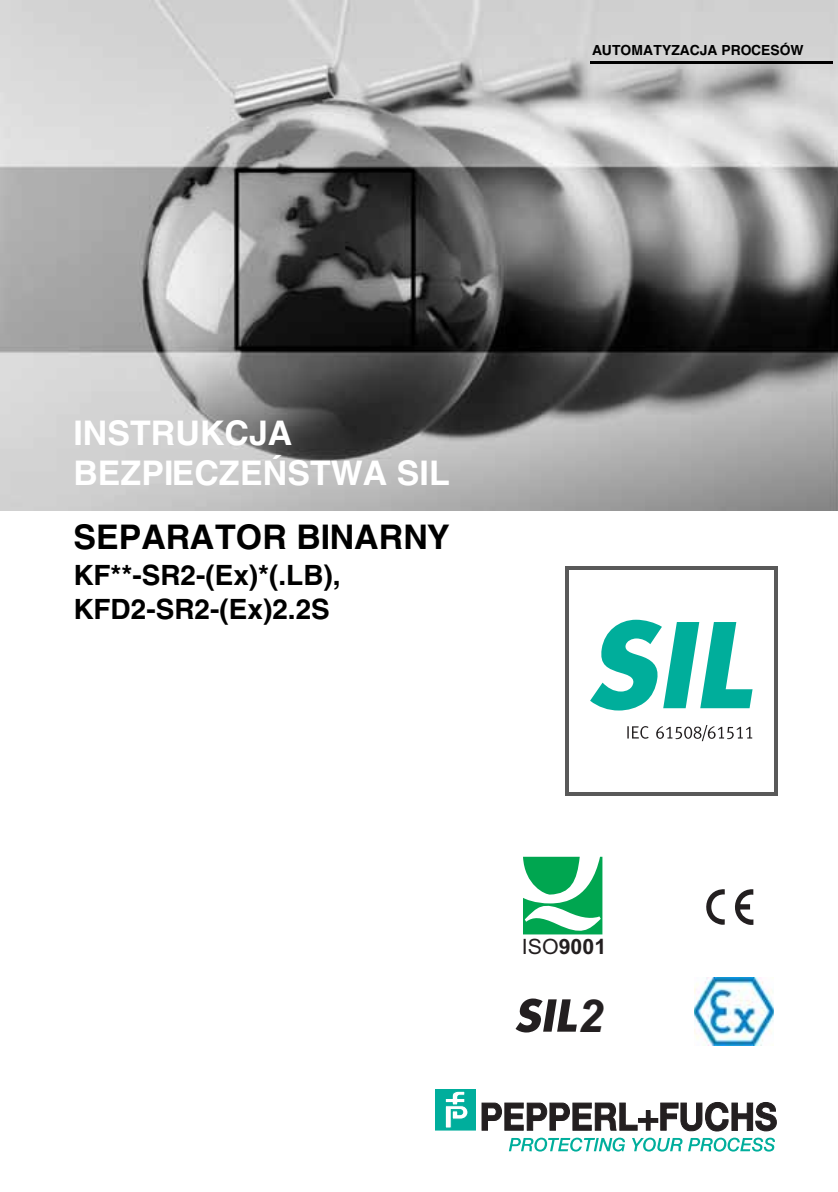
<style>
.page{position:relative;width:838px;height:1192px;background:#fff}
.page>*{position:absolute;margin:0;border:0;box-sizing:border-box;transform-origin:0 0}
.t1{font:italic 700 45.6px "Arial";color:#231f20}
.t2{font:700 34px/40px "Helvetica CE";color:#fff}
.t3{font:700 34px "Helvetica CE";color:#000}
.t4{font:700 28px/34px "Helvetica CE";color:#000}
.t5{font:700 21.2px "Arial";color:#231f20}
.t6{font:700 14px "Helvetica CE";color:#000}
.s1{font-weight:400}
</style>
<div class="page">
<hr style="left:567px;top:566px;width:211px;height:3px;background:#595959">
<hr style="left:775px;top:568px;width:3px;height:228px;background:#595959">
<hr style="left:565px;top:793px;width:211px;height:3px;background:#595959">
<hr style="left:565px;top:566px;width:3px;height:228px;background:#595959">
<img style="left:0;top:1px;width:838px;height:510px">
<svg style="left:627px;top:726px;width:22px;height:13px"></svg>
<svg style="left:656px;top:725px;width:96px;height:16px"></svg>
<svg style="left:590px;top:620px;width:163px;height:91px"></svg>
<div style="left:435px;top:1089px;width:40px;height:41px;background:#00ae9c"></div>
<div style="left:435px;top:1089px;width:41px;height:41px;border:1px solid #00ae9c"></div>
<svg style="left:445px;top:1091px;width:23px;height:37px"></svg>
<div style="left:646px;top:1111px;width:4px;height:19px;border:1px solid #231f20"></div>
<div style="left:639px;top:1118px;width:19px;height:4px;border:1px solid #231f20"></div>
<svg style="left:661px;top:1102px;width:115px;height:29px"></svg>
<svg style="left:482px;top:1103px;width:155px;height:27px"></svg>
<svg style="left:632px;top:1138px;width:143px;height:14px"></svg>
<svg style="left:509px;top:1138px;width:116px;height:14px"></svg>
<svg style="left:706px;top:889px;width:47px;height:36px"></svg>
<svg style="left:523px;top:857px;width:79px;height:78px"></svg>
<img style="left:694px;top:978px;width:80px;height:68px">
<svg style="left:516px;top:999px;width:61px;height:34px"></svg>
<hr style="left:590px;top:61px;width:243px;height:3px;background:#000">
<p class="t6" style="left:592px;top:45px;width:213px">AUTOMATYZACJA PROCESÓW</p>
<p class="t2" style="left:73px;top:417px;width:378px">INSTRUKCJA<br>BEZPIECZEŃSTWA SIL</p>
<p class="t3" style="left:73px;top:524px;width:378px">SEPARATOR BINARNY</p>
<p class="t4" style="left:73px;top:561px;width:269px">KF**-SR2-(Ex)*(.LB),<br>KFD2-SR2-(Ex)2.2S</p>
<p class="t5" style="left:522px;top:934px;width:86px"><span class="s1">ISO</span>9001</p>
<h1 class="t1" style="left:577px;top:989px;width:27px">2</h1>
</div>
